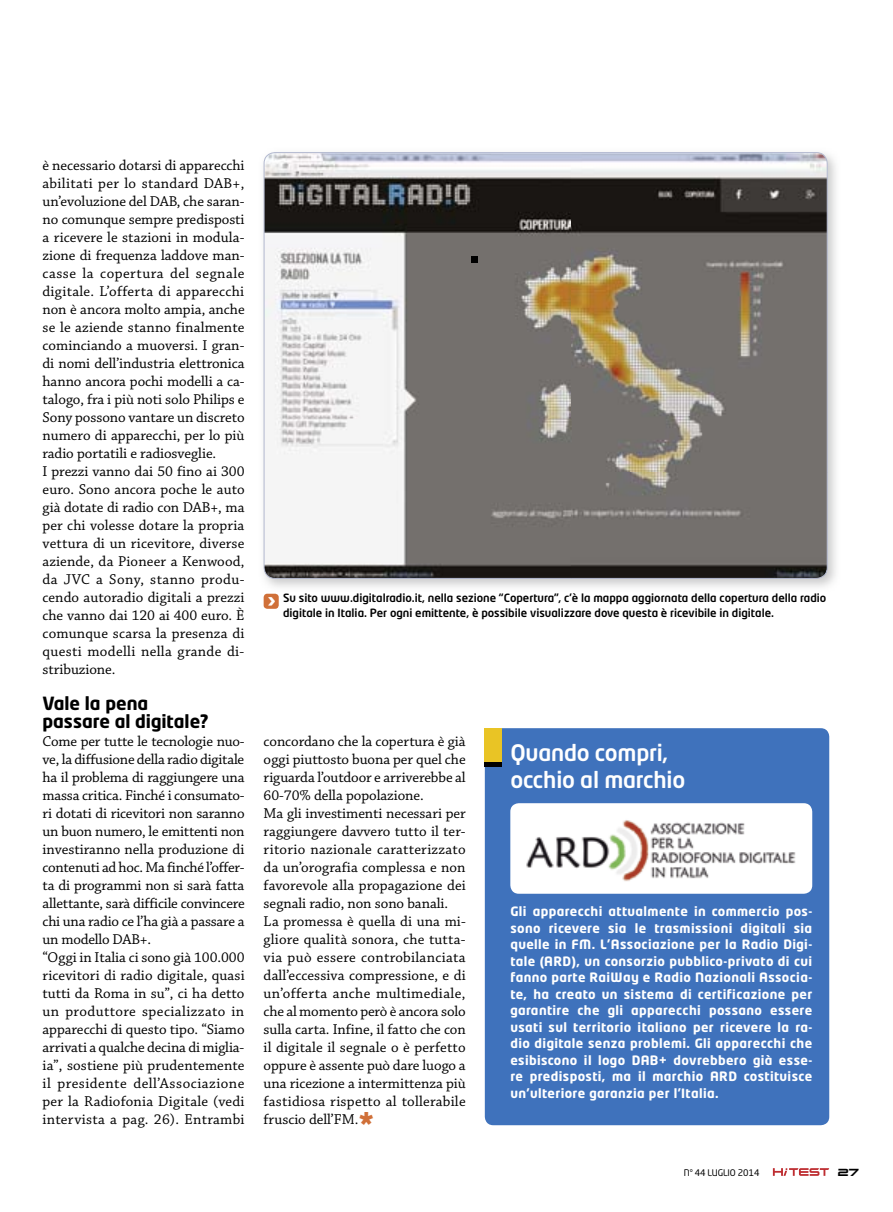
<style>
.page{position:relative;width:893px;height:1212px;background:#fff}
.page>*{position:absolute;margin:0;border:0;box-sizing:border-box;transform-origin:0 0}
.t1{font:500 22.5px/27px "Neo Tech Pro";letter-spacing:-.01em;color:#fff}
.t2{font:700 18px/18px "Neo Tech Pro";color:#000}
.t3{font:15px/18px "Chaparral Pro";color:#000}
.t4{font:700 12.75px/16.5px "Neo Tech Pro";letter-spacing:.03em;color:#fff;text-align:justify}
.t5{font:500 11.25px/15px "Neo Tech Pro";color:#000}
.t6{font:9px "Neo Tech Pro";letter-spacing:-.01em;color:#000}
.t7{font:9px "Korataki";color:#000}
.s1{font-family:"Korataki";font-size:30px;color:#d07039}
</style>
<div class="page">
<svg style="left:773px;top:1168px;width:56px;height:8px"></svg>
<div style="left:264px;top:594px;width:15px;height:15px;background:#d07039;border-radius:4px"></div>
<svg style="left:264px;top:152px;width:564px;height:427px;fill:#74706d"></svg>
<div style="left:471px;top:256px;width:7px;height:6px;background:#000"></div>
<div style="left:485px;top:728px;width:344px;height:397px;background:#3f72bc;border-radius:9px"></div>
<div style="left:485px;top:728px;width:17px;height:34px;background:#e9c425"></div>
<div style="left:485px;top:762px;width:17px;height:5px;background:#000"></div>
<div style="left:510px;top:803px;width:302px;height:91px;background:#fff;border-radius:9px"></div>
<img style="left:526px;top:820px;width:270px;height:62px">
<p class="t3" style="left:43px;top:157px;width:204px">è necessario dotarsi di apparecchi abilitati per lo standard DAB+, un’evoluzione del DAB, che saran&shy;no comunque sempre predisposti a ricevere le stazioni in modula&shy;zione di frequenza laddove man&shy;casse la copertura del segnale digitale. L’offerta di apparecchi non è ancora molto ampia, anche se le aziende stanno finalmente cominciando a muoversi. I gran&shy;di nomi dell’industria elettronica hanno ancora pochi modelli a ca&shy;talogo, fra i più noti solo Philips e<br>Sony possono vantare un discreto numero di apparecchi, per lo più radio portatili e radiosveglie.<br>I prezzi vanno dai 50 fino ai 300 euro. Sono ancora poche le auto già dotate di radio con DAB+, ma per chi volesse dotare la propria vettura di un ricevitore, diverse aziende, da Pioneer a Kenwood, da JVC a Sony, stanno produ&shy;cendo autoradio digitali a prezzi che vanno dai 120 ai 400 euro. È comunque scarsa la presenza di questi modelli nella grande di&shy;stribuzione.</p>
<p class="t2" style="left:43px;top:694px;width:168px">Vale la pena passare al digitale?</p>
<p class="t3" style="left:43px;top:733px;width:204px">Come per tutte le tecnologie nuo&shy;ve, la diffusione della radio digitale ha il problema di raggiungere una massa critica. Finché i consumato&shy;ri dotati di ricevitori non saranno un buon numero, le emittenti non investiranno nella produzione di contenuti ad hoc. Ma finché l’offer&shy;ta di programmi non si sarà fatta allettante, sarà difficile convincere chi una radio ce l’ha già a passare a un modello DAB+.<br>“Oggi in Italia ci sono già 100.000 ricevitori di radio digitale, quasi tutti da Roma in su”, ci ha detto un produttore specializzato in apparecchi di questo tipo. “Siamo arrivati a qualche decina di miglia&shy;ia”, sostiene più prudentemente il presidente dell’Associazione per la Radiofonia Digitale (vedi intervista a pag. 26). Entrambi</p>
<p class="t5" style="left:283px;top:590px;width:545px">Su sito www.digitalradio.it, nella sezione “Copertura”, c’è la mappa aggiornata della copertura della radio digitale in Italia. Per ogni emittente, è possibile visualizzare dove questa è ricevibile in digitale.</p>
<p class="t3" style="left:264px;top:733px;width:204px">concordano che la copertura è già oggi piuttosto buona per quel che riguarda l’outdoor e arriverebbe al<br>60-70% della popolazione.<br>Ma gli investimenti necessari per raggiungere davvero tutto il ter&shy;ritorio nazionale caratterizzato da un’orografia complessa e non favorevole alla propagazione dei segnali radio, non sono banali.<br>La promessa è quella di una mi&shy;gliore qualità sonora, che tutta&shy;via può essere controbilanciata dall’eccessiva compressione, e di un’offerta anche multimediale, che al momento però è ancora solo sulla carta. Infine, il fatto che con il digitale il segnale o è perfetto oppure è assente può dare luogo a una ricezione a intermittenza più fastidiosa rispetto al tollerabile fruscio dell’FM.<span class="s1">*</span></p>
<h1 class="t1" style="left:510px;top:739px;width:177px">Quando compri, occhio al marchio</h1>
<p class="t4" style="left:510px;top:903px;width:303px">Gli apparecchi attualmente in commercio pos&shy;sono ricevere sia le trasmissioni digitali sia quelle in FM. L’Associazione per la Radio Digi&shy;tale (ARD), un consorzio pubblico-privato di cui fanno parte RaiWay e Radio Nazionali Associa&shy;te, ha creato un sistema di certificazione per garantire che gli apparecchi possano essere usati sul territorio italiano per ricevere la ra&shy;dio digitale senza problemi. Gli apparecchi che esibiscono il logo DAB+ dovrebbero già esse&shy;re predisposti, ma il marchio ARD costituisce un’ulteriore garanzia per l’Italia.</p>
<p class="t6" style="left:684px;top:1167px;width:77px">N° 44 LUGLIO 2014</p>
<p class="t7" style="left:838px;top:1167px;width:23px">27</p>
</div>
